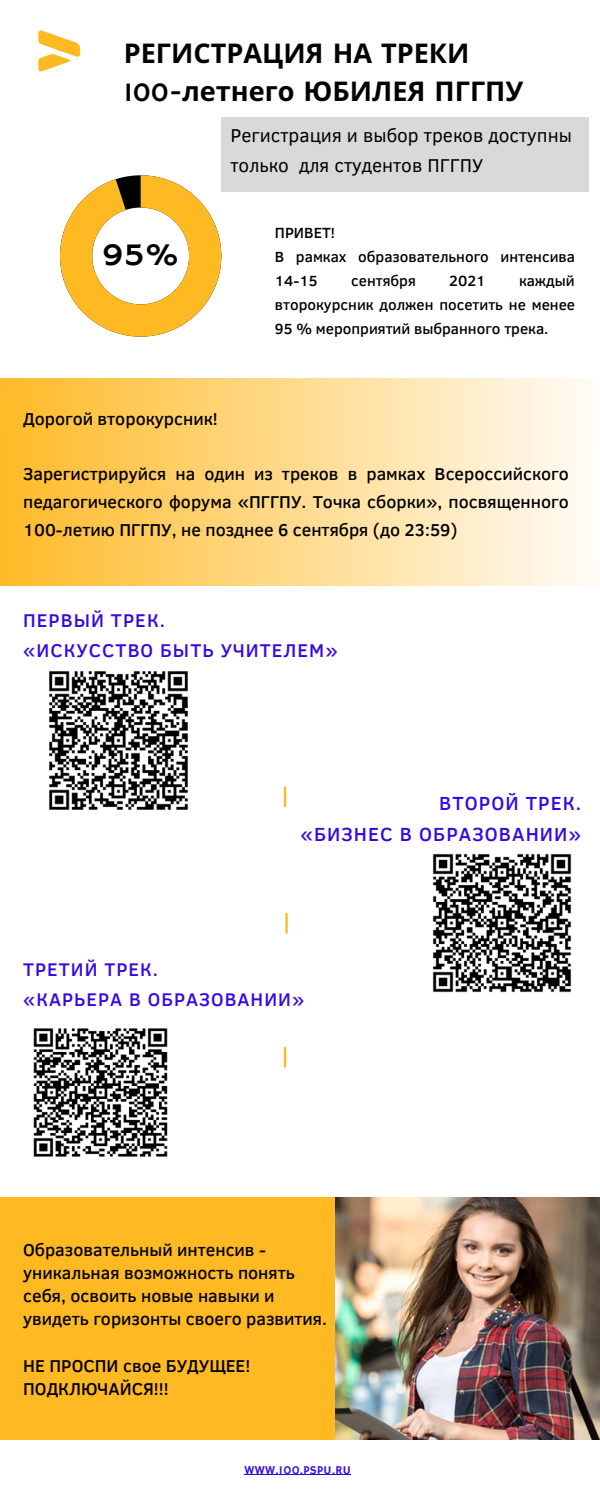
<style>
.page{position:relative;width:600px;height:1500px;background:#fff}
.page>*{position:absolute;margin:0;border:0;box-sizing:border-box;transform-origin:0 0}
.t1{font:32px "Hammersmith One";color:#000}
.t2{font:700 27.1px/37.5px "Noto Sans";color:#000}
.t3{font:500 19.5px "Clear Sans";letter-spacing:.055em;color:#3509e6}
.t4{font:19.1px/29.9px "Clear Sans";color:#000}
.t5{font:500 19px "Clear Sans";letter-spacing:.055em;color:#3509e6}
.t6{font:500 18.8px "Clear Sans";letter-spacing:.055em;color:#3509e6}
.t7{font:500 17.6px/23.2px "Clear Sans";color:#000;text-align:justify}
.t8{font:500 15.1px/24px "Clear Sans";color:#000}
.t9{font:12px "Hammersmith One";letter-spacing:.035em;color:#3509e6}
.s1{font-family:"Hammersmith One";font-weight:400}
</style>
<div class="page">
<svg style="left:284px;top:787px;width:2px;height:19px"></svg>
<div style="left:0;top:379px;width:600px;height:207px;background:linear-gradient(to right,#ffba28,#fffcf8)"></div>
<svg style="left:60px;top:175px;width:161px;height:162px"></svg>
<hr style="left:285px;top:914px;width:3px;height:19px;background:#ffb923">
<svg style="left:284px;top:1048px;width:2px;height:19px"></svg>
<svg style="left:38px;top:30px;width:42px;height:41px"></svg>
<div style="left:0;top:1197px;width:600px;height:243px;background:#ffb923"></div>
<img style="left:336px;top:1197px;width:264px;height:243px">
<div style="left:221px;top:117px;width:368px;height:75px;background:#d9d9d9"></div>
<img style="left:49px;top:671px;width:139px;height:139px">
<img style="left:432px;top:853px;width:140px;height:140px">
<img style="left:33px;top:1028px;width:135px;height:129px">
<hr style="left:244px;top:1474px;width:107px;height:1px;background:#3509e6">
<p class="t2" style="left:124px;top:34px;width:401px">РЕГИСТРАЦИЯ НА ТРЕКИ<br><span class="s1">100-</span>летнего ЮБИЛЕЯ ПГГПУ</p>
<p class="t1" style="left:102px;top:236px;width:79px">95%</p>
<p class="t4" style="left:231px;top:119px;width:343px">Регистрация и выбор треков доступны только для студентов ПГГПУ</p>
<p class="t8" style="left:275px;top:220px;width:62px">ПРИВЕТ!</p>
<p class="t8" style="left:275px;top:244px;width:302px">В рамках образовательного интенсива<br>14-15</p>
<p class="t8" style="left:351px;top:268px;width:66px">сентября</p>
<p class="t8" style="left:449px;top:268px;width:38px">2021</p>
<p class="t8" style="left:275px;top:268px;width:302px;text-align:justify;text-indent:244px">каждый второкурсник должен посетить не менее 95 % мероприятий выбранного трека.</p>
<p class="t7" style="left:23px;top:406px;width:196px">Дорогой второкурсник!</p>
<p class="t7" style="left:23px;top:459px;width:547px;line-height:27.8px">Зарегистрируйся на один из треков в рамках Всероссийского педагогического форума «ПГГПУ. Точка сборки», посвященного 100-летию ПГГПУ, не позднее 6 сентября (до 23:59)</p>
<p class="t5" style="left:23px;top:607px;width:143px">ПЕРВЫЙ ТРЕК.</p>
<p class="t5" style="left:23px;top:637px;width:316px">«ИСКУССТВО БЫТЬ УЧИТЕЛЕМ»</p>
<p class="t3" style="left:439px;top:789px;width:144px">ВТОРОЙ ТРЕК.</p>
<p class="t3" style="left:300px;top:820px;width:282px">«БИЗНЕС В ОБРАЗОВАНИИ»</p>
<p class="t6" style="left:23px;top:955px;width:136px">ТРЕТИЙ ТРЕК.</p>
<p class="t6" style="left:23px;top:985px;width:283px">«КАРЬЕРА В ОБРАЗОВАНИИ»</p>
<p class="t7" style="left:23px;top:1237px;width:305px;text-align:left">Образовательный интенсив - уникальная возможность понять себя, освоить новые навыки и увидеть горизонты своего развития.</p>
<p class="t7" style="left:23px;top:1353px;width:229px">НЕ ПРОСПИ свое БУДУЩЕЕ!</p>
<p class="t7" style="left:23px;top:1376px;width:147px">ПОДКЛЮЧАЙСЯ!!!</p>
<p class="t9" style="left:244px;top:1463px;width:108px">WWW.100.PSPU.RU</p>
</div>
